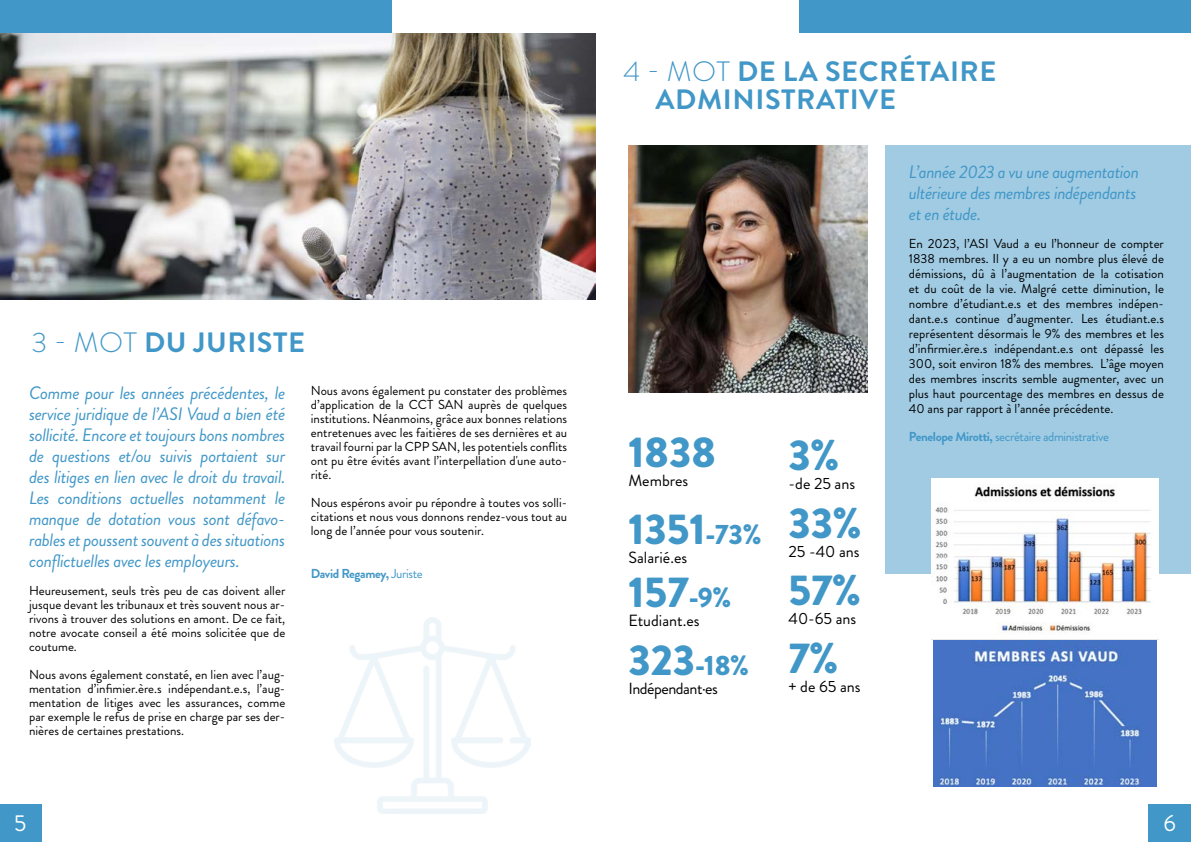
<style>
.page{position:relative;width:1191px;height:842px;background:#fff}
.page>*{position:absolute;margin:0;border:0;box-sizing:border-box;transform-origin:0 0}
.t1{font:900 43.2px "Brandon Grotesque";color:#4197c7}
.t2{font:700 28px/28px "Brandon Grotesque";letter-spacing:.02em;color:#4197c7}
.t3{font:900 28px "Brandon Grotesque";color:#4197c7}
.t4{font:23px "Brandon Grotesque";color:#fff}
.t5{font:italic 18px/21px "Brandon Grotesque";letter-spacing:-.025em;color:#4197c7;text-align:justify}
.t6{font:16.2px "Brandon Grotesque";color:#000}
.t7{font:16.2px "Brandon Grotesque";letter-spacing:-.03em;color:#000}
.t8{font:13px/14px "Brandon Grotesque";color:#000;text-align:justify}
.t9{font:13px "Brandon Grotesque";letter-spacing:-.03em;color:#4197c7}
.t10{font:700 13px "Brandon Grotesque";letter-spacing:-.03em;color:#4197c7}
.s1{font-weight:300}
.s2{font-weight:400}
.s3{font-size:28px}
.s4{font-size:43.2px}
.s5{font-weight:700}
</style>
<div class="page">
<div style="left:0;top:0;width:391px;height:33px;background:#4197c7"></div>
<div style="left:799px;top:0;width:392px;height:33px;background:#4197c7"></div>
<div style="left:0;top:804px;width:41px;height:38px;background:#4197c7"></div>
<div style="left:1148px;top:804px;width:43px;height:38px;background:#4197c7"></div>
<div style="left:885px;top:145px;width:306px;height:428px;background:#a0cbe3"></div>
<img style="left:933px;top:640px;width:223px;height:146px">
<img style="left:931px;top:478px;width:227px;height:155px">
<img style="left:628px;top:145px;width:240px;height:248px">
<img style="left:0;top:33px;width:595px;height:266px">
<h2 class="t2" style="left:31px;top:328px;width:275px"><span class="s1">3 - MOT</span> DU JURISTE</h2>
<p class="t5" style="left:29px;top:382px;width:258px">Comme pour les années précédentes, le service juridique de l’ASI Vaud a bien été sollicité. Encore et toujours bons nombres de questions et/ou suivis portaient sur des litiges en lien avec le droit du travail.<br>Les conditions actuelles notamment le manque de dotation vous sont défavo&shy;rables et poussent souvent à des situations conflictuelles avec les employeurs.</p>
<p class="t8" style="left:29px;top:584px;width:258px">Heureusement, seuls très peu de cas doivent aller jusque devant les tribunaux et très souvent nous ar&shy;rivons à trouver des solutions en amont. De ce fait, notre avocate conseil a été moins solicitée que de coutume.</p>
<p class="t8" style="left:29px;top:668px;width:258px">Nous avons également constaté, en lien avec l’aug&shy;mentation d’infimier.ère.s indépendant.e.s, l’aug&shy;mentation de litiges avec les assurances, comme par exemple le refus de prise en charge par ses der&shy;nières de certaines prestations.</p>
<p class="t8" style="left:311px;top:384px;width:258px">Nous avons également pu constater des problèmes d’application de la CCT SAN auprès de quelques institutions. Néanmoins, grâce aux bonnes relations entretenues avec les faitières de ses dernières et au travail fourni par la CPP SAN, les potentiels conflits ont pu être évités avant l’interpellation d'une auto&shy;rité.</p>
<p class="t8" style="left:311px;top:496px;width:258px">Nous espérons avoir pu répondre à toutes vos solli&shy;citations et nous vous donnons rendez-vous tout au long de l’année pour vous soutenir.</p>
<p class="t10" style="left:311px;top:564px;width:113px">David Regamey, <span class="s2">Juriste</span></p>
<h2 class="t2" style="left:655px;top:58px;width:342px;text-indent:-32px"><span class="s1">4 - MOT</span> DE LA SECRÉTAIRE<br>ADMINISTRATIVE</h2>
<h1 class="t1" style="left:628px;top:421px;width:89px">1838</h1>
<p class="t6" style="left:628px;top:469px;width:61px">Membres</p>
<h1 class="t1" style="left:628px;top:498px;width:135px">1351<span class="s3">-73%</span></h1>
<p class="t6" style="left:628px;top:546px;width:60px">Salarié.es</p>
<h1 class="t1" style="left:628px;top:562px;width:104px">157<span class="s3">-9%</span></h1>
<p class="t6" style="left:628px;top:610px;width:73px">Etudiant.es</p>
<h2 class="t3" style="left:628px;top:645px;width:122px"><span class="s4">323</span>-18%</h2>
<p class="t7" style="left:628px;top:677px;width:91px">Indépendant·es</p>
<h1 class="t1" style="left:788px;top:425px;width:52px">3%</h1>
<p class="t6" style="left:788px;top:472px;width:68px">-de 25 ans</p>
<h1 class="t1" style="left:788px;top:492px;width:75px">33%</h1>
<p class="t6" style="left:788px;top:540px;width:73px">25 -40 ans</p>
<h1 class="t1" style="left:788px;top:560px;width:74px">57%</h1>
<p class="t6" style="left:788px;top:607px;width:69px">40-65 ans</p>
<h1 class="t1" style="left:788px;top:627px;width:51px">7%</h1>
<p class="t6" style="left:788px;top:675px;width:74px">+ de 65 ans</p>
<h3 class="t5" style="left:909px;top:161px;width:232px;text-align:left">L’année 2023 a vu une augmentation ultérieure des membres indépendants et en étude.</h3>
<p class="t8" style="left:909px;top:236px;width:256px;line-height:15px">En 2023, l’ASI Vaud a eu l’honneur de compter 1838 membres. Il y a eu un nombre plus élevé de démissions, dû à l’augmentation de la cotisation et du coût de la vie. Malgré cette diminution, le nombre d’étudiant.e.s et des membres indépen&shy;dant.e.s continue d’augmenter. Les étudiant.e.s représentent désormais le 9% des membres et les d’infirmier.ère.s indépendant.e.s ont dépassé les 300, soit environ 18% des membres. L’âge moyen des membres inscrits semble augmenter, avec un plus haut pourcentage des membres en dessus de 40 ans par rapport à l’année précédente.</p>
<p class="t9" style="left:909px;top:428px;width:201px"><span class="s5">Penelope Mirotti,</span> secrétaire administrative</p>
<h3 class="t4" style="left:14px;top:807px;width:14px">5</h3>
<h3 class="t4" style="left:1163px;top:807px;width:14px">6</h3>
</div>
